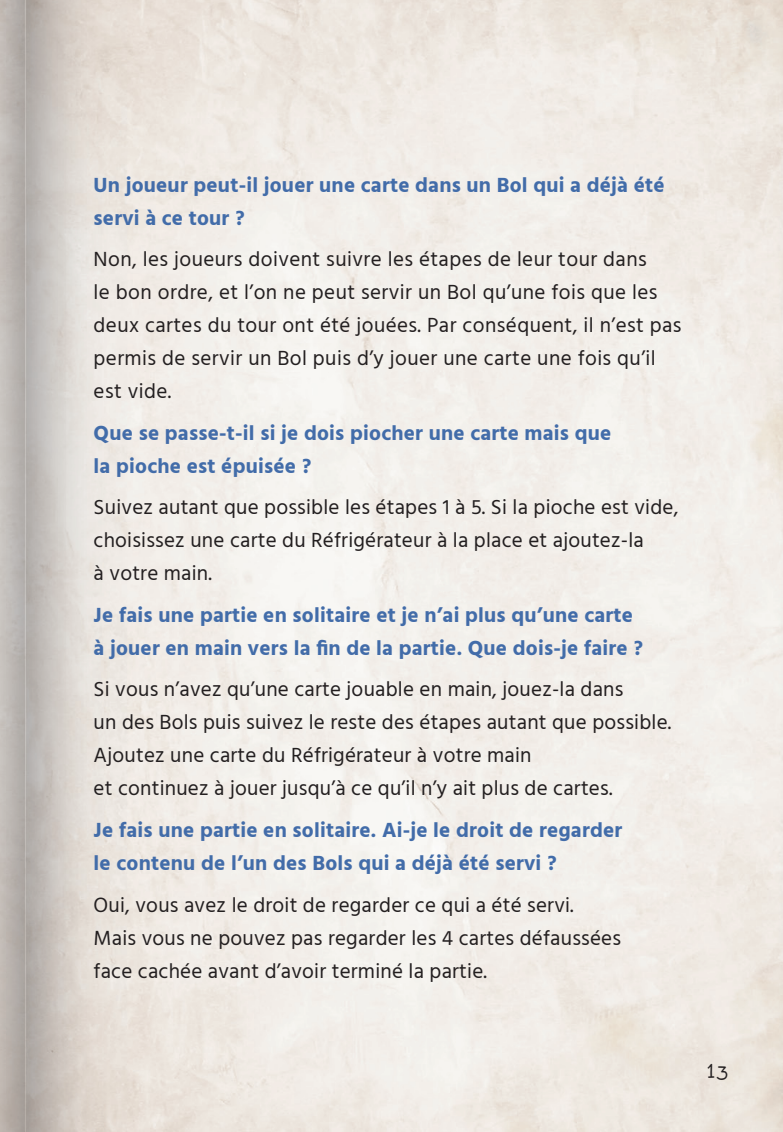
<style>
.page{position:relative;width:783px;height:1132px;background:#fff}
.page>*{position:absolute;margin:0;border:0;box-sizing:border-box;transform-origin:0 0}
.t1{font:21px/33px "Hind Guntur";letter-spacing:.01em;color:#231f20}
.t2{font:700 21px/33px "Hind Guntur";letter-spacing:.01em;color:#426ca9}
.t3{font:21px "Chaloops";color:#231f20}
</style>
<div class="page">
<p class="t2" style="left:94px;top:168px;width:572px">Un joueur peut-il jouer une carte dans un Bol qui a déjà été servi à ce tour ?</p>
<p class="t1" style="left:94px;top:242px;width:589px">Non, les joueurs doivent suivre les étapes de leur tour dans<br>le bon ordre, et l’on ne peut servir un Bol qu’une fois que les deux cartes du tour ont été jouées. Par conséquent, il n’est pas permis de servir un Bol puis d’y jouer une carte une fois qu’il est vide.</p>
<p class="t2" style="left:94px;top:416px;width:519px">Que se passe-t-il si je dois piocher une carte mais que la pioche est épuisée ?</p>
<p class="t1" style="left:94px;top:490px;width:586px">Suivez autant que possible les étapes 1 à 5. Si la pioche est vide, choisissez une carte du Réfrigérateur à la place et ajoutez-la<br>à votre main.</p>
<p class="t2" style="left:94px;top:598px;width:550px">Je fais une partie en solitaire et je n’ai plus qu’une carte à jouer en main vers la fin de la partie. Que dois-je faire ?</p>
<p class="t1" style="left:94px;top:672px;width:579px">Si vous n’avez qu’une carte jouable en main, jouez-la dans<br>un des Bols puis suivez le reste des étapes autant que possible.<br>Ajoutez une carte du Réfrigérateur à votre main<br>et continuez à jouer jusqu’à ce qu’il n’y ait plus de cartes.</p>
<p class="t2" style="left:94px;top:813px;width:530px">Je fais une partie en solitaire. Ai-je le droit de regarder le contenu de l’un des Bols qui a déjà été servi ?</p>
<p class="t1" style="left:94px;top:887px;width:529px">Oui, vous avez le droit de regarder ce qui a été servi.<br>Mais vous ne pouvez pas regarder les 4 cartes défaussées face cachée avant d’avoir terminé la partie.</p>
<p class="t3" style="left:706px;top:1052px;width:23px">13</p>
</div>
